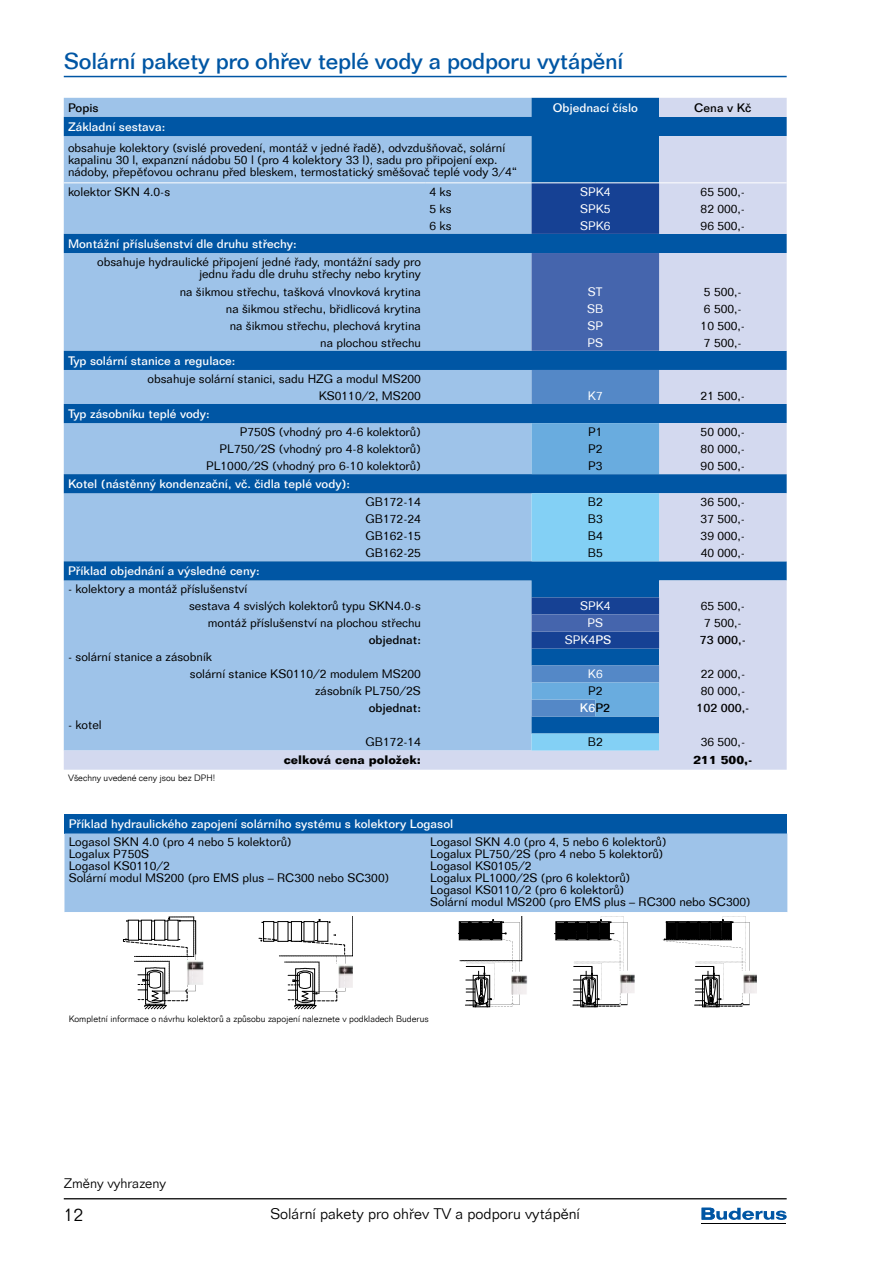
<style>
.page{position:relative;width:893px;height:1263px;background:#fff}
.page>*{position:absolute;margin:0;border:0;box-sizing:border-box;transform-origin:0 0}
.t1{font:500 22.5px "Folio TL";letter-spacing:-.015em;color:#0056a4}
.t2{font:300 18px "Folio TL";color:#000}
.t3{font:300 15px "Folio TL";color:#000}
.t4{font:300 13.5px "Folio TL";color:#000}
.t5{font:12px/12px "Folio TL";color:#000}
.t6{font:500 12px "Folio TL";color:#fff}
.t7{font:500 12px "Folio TL";color:#000}
.t8{font:12px "Folio TL";color:#fff}
.t9{font:700 12px "Folio TL";color:#000}
.t10{font:300 9px "Folio TL";color:#000}
.s1{font-weight:500}
.s2{color:#000}
</style>
<div class="page">
<hr style="left:64px;top:1198px;width:722px;height:1px;background:#000">
<hr style="left:702px;top:1223px;width:84px;height:1px;background:#000">
<svg style="left:702px;top:1207px;width:85px;height:13px"></svg>
<hr style="left:64px;top:76px;width:723px;height:1px;background:#0056a4">
<svg style="left:64px;top:98px;width:723px;height:672px;background:#8ab2dd"></svg>
<svg style="left:531px;top:183px;width:128px;height:70px;background:#124899"></svg>
<svg style="left:531px;top:253px;width:128px;height:117px;background:#3a63ab"></svg>
<svg style="left:531px;top:370px;width:128px;height:380px;background:#478bc7"></svg>
<hr style="left:64px;top:182px;width:361px;height:1px;background:#fff">
<hr style="left:425px;top:182px;width:106px;height:1px;background:#fff">
<hr style="left:531px;top:182px;width:64px;height:1px;background:#fff">
<hr style="left:595px;top:182px;width:64px;height:1px;background:#fff">
<hr style="left:659px;top:182px;width:128px;height:1px;background:#fff">
<div style="left:64px;top:814px;width:723px;height:19px;background:#0056a4"></div>
<div style="left:64px;top:833px;width:723px;height:79px;background:#9ec3e9"></div>
<svg style="left:123px;top:916px;width:74px;height:94px"></svg>
<img style="left:187px;top:960px;width:16px;height:25px">
<svg style="left:258px;top:916px;width:95px;height:94px"></svg>
<img style="left:338px;top:964px;width:15px;height:24px">
<svg style="left:458px;top:916px;width:65px;height:92px"></svg>
<img style="left:511px;top:974px;width:16px;height:20px">
<svg style="left:555px;top:916px;width:73px;height:92px"></svg>
<img style="left:619px;top:972px;width:16px;height:21px">
<svg style="left:663px;top:916px;width:87px;height:92px"></svg>
<img style="left:743px;top:973px;width:14px;height:20px">
<h1 class="t1" style="left:64px;top:46px;width:561px">Solární pakety pro ohřev teplé vody a podporu vytápění</h1>
<p class="t7" style="left:68px;top:99px;width:32px">Popis</p>
<p class="t6" style="left:553px;top:99px;width:87px">Objednací číslo</p>
<p class="t7" style="left:694px;top:99px;width:59px">Cena v Kč</p>
<p class="t6" style="left:68px;top:118px;width:99px">Základní sestava:</p>
<p class="t5" style="left:68px;top:141px;width:451px">obsahuje kolektory (svislé provedení, montáž v jedné řadě), odvzdušňovač, solární kapalinu 30 l, expanzní nádobu 50 l (pro 4 kolektory 33 l), sadu pro připojení exp. nádoby, přepěťovou ochranu před bleskem, termostatický směšovač teplé vody 3/4“</p>
<p class="t5" style="left:68px;top:185px;width:104px">kolektor SKN 4.0-s</p>
<p class="t5" style="left:429px;top:185px;width:24px">4 ks</p>
<p class="t8" style="left:580px;top:184px;width:32px">SPK4</p>
<p class="t5" style="left:701px;top:185px;width:46px">65 500,-</p>
<p class="t5" style="left:429px;top:202px;width:24px">5 ks</p>
<p class="t8" style="left:580px;top:200px;width:32px">SPK5</p>
<p class="t5" style="left:701px;top:202px;width:46px">82 000,-</p>
<p class="t5" style="left:429px;top:219px;width:24px">6 ks</p>
<p class="t8" style="left:580px;top:217px;width:32px">SPK6</p>
<p class="t5" style="left:701px;top:219px;width:46px">96 500,-</p>
<p class="t6" style="left:68px;top:235px;width:230px">Montážní příslušenství dle druhu střechy:</p>
<p class="t5" style="left:97px;top:255px;width:325px;text-align:right">obsahuje hydraulické připojení jedné řady, montážní sady pro jednu řadu dle druhu střechy nebo krytiny</p>
<p class="t5" style="left:180px;top:285px;width:243px">na šikmou střechu, tašková vlnovková krytina</p>
<p class="t8" style="left:588px;top:283px;width:16px">ST</p>
<p class="t5" style="left:704px;top:285px;width:39px">5 500,-</p>
<p class="t5" style="left:226px;top:302px;width:197px">na šikmou střechu, břidlicová krytina</p>
<p class="t8" style="left:587px;top:300px;width:18px">SB</p>
<p class="t5" style="left:704px;top:302px;width:39px">6 500,-</p>
<p class="t5" style="left:230px;top:319px;width:193px">na šikmou střechu, plechová krytina</p>
<p class="t8" style="left:587px;top:317px;width:17px">SP</p>
<p class="t5" style="left:701px;top:319px;width:46px">10 500,-</p>
<p class="t5" style="left:320px;top:336px;width:102px">na plochou střechu</p>
<p class="t8" style="left:587px;top:334px;width:17px">PS</p>
<p class="t5" style="left:704px;top:336px;width:39px">7 500,-</p>
<p class="t6" style="left:68px;top:352px;width:169px">Typ solární stanice a regulace:</p>
<p class="t5" style="left:148px;top:369px;width:275px;line-height:17px;text-align:right">obsahuje solární stanici, sadu HZG a modul MS200<br>KS0110/2, MS200</p>
<p class="t8" style="left:588px;top:387px;width:16px">K7</p>
<p class="t5" style="left:701px;top:389px;width:46px">21 500,-</p>
<p class="t6" style="left:68px;top:405px;width:143px">Typ zásobníku teplé vody:</p>
<p class="t5" style="left:240px;top:425px;width:183px">P750S (vhodný pro 4-6 kolektorů)</p>
<p class="t5" style="left:588px;top:425px;width:16px">P1</p>
<p class="t5" style="left:701px;top:425px;width:46px">50 000,-</p>
<p class="t5" style="left:220px;top:442px;width:203px">PL750/2S (vhodný pro 4-8 kolektorů)</p>
<p class="t5" style="left:588px;top:442px;width:16px">P2</p>
<p class="t5" style="left:701px;top:442px;width:46px">80 000,-</p>
<p class="t5" style="left:206px;top:459px;width:216px">PL1000/2S (vhodný pro 6-10 kolektorů)</p>
<p class="t5" style="left:588px;top:459px;width:16px">P3</p>
<p class="t5" style="left:701px;top:459px;width:46px">90 500,-</p>
<p class="t6" style="left:68px;top:476px;width:284px">Kotel (nástěnný kondenzační, vč. čidla teplé vody):</p>
<p class="t5" style="left:366px;top:495px;width:57px">GB172-14</p>
<p class="t5" style="left:588px;top:495px;width:17px">B2</p>
<p class="t5" style="left:701px;top:495px;width:46px">36 500,-</p>
<p class="t5" style="left:366px;top:512px;width:57px">GB172-24</p>
<p class="t5" style="left:588px;top:512px;width:17px">B3</p>
<p class="t5" style="left:701px;top:512px;width:46px">37 500,-</p>
<p class="t5" style="left:366px;top:529px;width:57px">GB162-15</p>
<p class="t5" style="left:588px;top:529px;width:17px">B4</p>
<p class="t5" style="left:701px;top:529px;width:46px">39 000,-</p>
<p class="t5" style="left:366px;top:546px;width:57px">GB162-25</p>
<p class="t5" style="left:588px;top:546px;width:17px">B5</p>
<p class="t5" style="left:701px;top:546px;width:46px">40 000,-</p>
<p class="t6" style="left:68px;top:563px;width:193px">Příklad objednání a výsledné ceny:</p>
<p class="t5" style="left:189px;top:580px;width:233px;line-height:17px;text-indent:-121px">- kolektory a montáž příslušenství<br>sestava 4 svislých kolektorů typu SKN4.0-s</p>
<p class="t8" style="left:580px;top:598px;width:32px">SPK4</p>
<p class="t5" style="left:701px;top:599px;width:46px">65 500,-</p>
<p class="t5" style="left:208px;top:616px;width:215px">montáž příslušenství na plochou střechu</p>
<p class="t8" style="left:587px;top:615px;width:17px">PS</p>
<p class="t5" style="left:704px;top:616px;width:39px">7 500,-</p>
<p class="t7" style="left:369px;top:632px;width:54px">objednat:</p>
<p class="t8" style="left:565px;top:632px;width:48px">SPK4<span class="s1">PS</span></p>
<p class="t7" style="left:700px;top:632px;width:48px">73 000,-</p>
<p class="t5" style="left:190px;top:648px;width:233px;line-height:17px;text-indent:-122px">- solární stanice a zásobník<br>solární stanice KS0110/2 modulem MS200</p>
<p class="t8" style="left:588px;top:666px;width:16px">K6</p>
<p class="t5" style="left:701px;top:667px;width:46px">22 000,-</p>
<p class="t5" style="left:68px;top:718px;width:35px">- kotel</p>
<p class="t5" style="left:315px;top:684px;width:107px">zásobník PL750/2S</p>
<p class="t5" style="left:588px;top:684px;width:16px">P2</p>
<p class="t5" style="left:701px;top:684px;width:46px">80 000,-</p>
<p class="t7" style="left:369px;top:700px;width:54px">objednat:</p>
<p class="t6" style="left:580px;top:700px;width:32px">K6<span class="s2">P2</span></p>
<p class="t7" style="left:696px;top:700px;width:55px">102 000,-</p>
<p class="t5" style="left:366px;top:735px;width:57px">GB172-14</p>
<p class="t5" style="left:588px;top:735px;width:17px">B2</p>
<p class="t5" style="left:701px;top:735px;width:46px">36 500,-</p>
<p class="t9" style="left:284px;top:752px;width:139px">celková cena položek:</p>
<p class="t9" style="left:693px;top:752px;width:61px">211 500,-</p>
<p class="t10" style="left:68px;top:772px;width:149px">Všechny uvedené ceny jsou bez DPH!</p>
<p class="t6" style="left:69px;top:816px;width:386px">Příklad hydraulického zapojení solárního systému s kolektory Logasol</p>
<p class="t5" style="left:69px;top:835px;width:322px">Logasol SKN 4.0 (pro 4 nebo 5 kolektorů)<br>Logalux P750S<br>Logasol KS0110/2<br>Solární modul MS200 (pro EMS plus – RC300 nebo SC300)</p>
<p class="t5" style="left:430px;top:835px;width:322px">Logasol SKN 4.0 (pro 4, 5 nebo 6 kolektorů)<br>Logalux PL750/2S (pro 4 nebo 5 kolektorů)<br>Logasol KS0105/2<br>Logalux PL1000/2S (pro 6 kolektorů)<br>Logasol KS0110/2 (pro 6 kolektorů)<br>Solární modul MS200 (pro EMS plus – RC300 nebo SC300)</p>
<p class="t10" style="left:69px;top:1012px;width:361px">Kompletní informace o návrhu kolektorů a způsobu zapojení naleznete v podkladech Buderus</p>
<p class="t4" style="left:64px;top:1174px;width:104px">Změny vyhrazeny</p>
<h2 class="t2" style="left:64px;top:1202px;width:21px">12</h2>
<p class="t3" style="left:270px;top:1204px;width:311px">Solární pakety pro ohřev TV a podporu vytápění</p>
</div>
